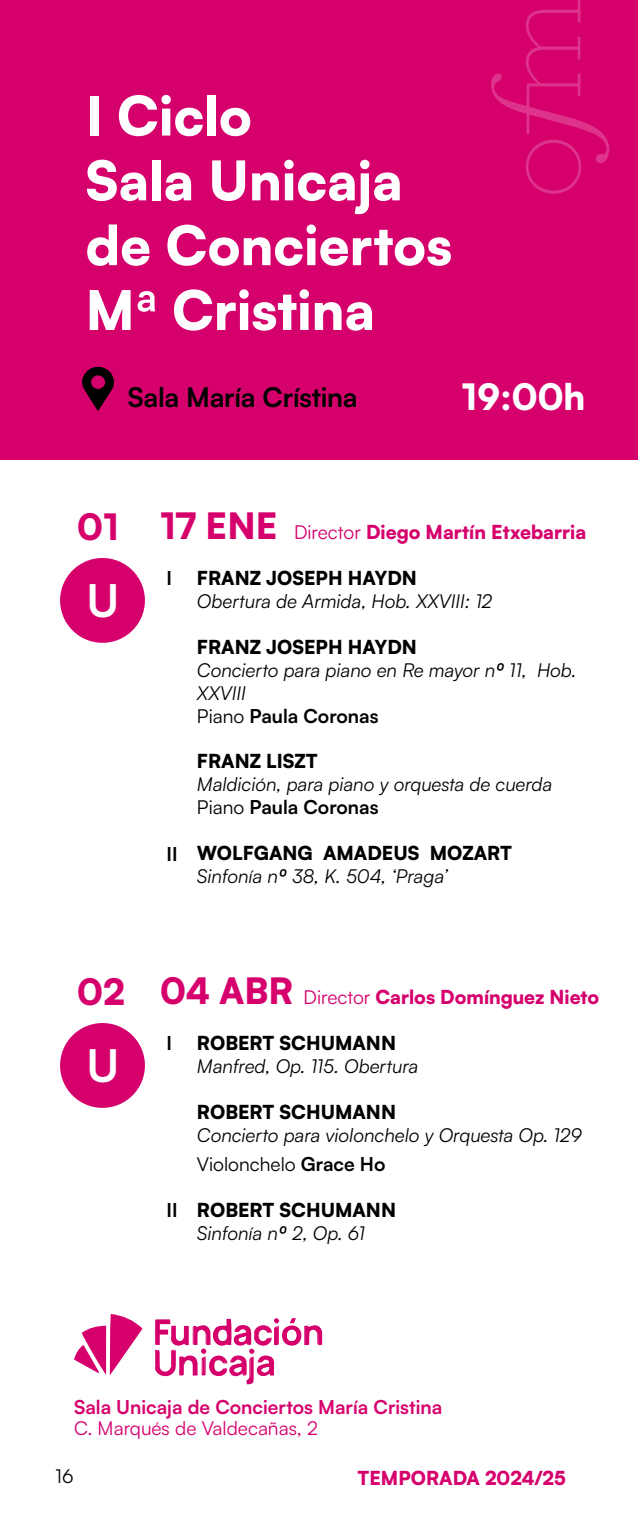
<style>
.page{position:relative;width:638px;height:1531px;background:#fff}
.page>*{position:absolute;margin:0;border:0;box-sizing:border-box;transform-origin:0 0}
.t1{font:900 54px/64.8px "Satoshi";color:#fff}
.t2{font:700 45px "Satoshi";color:#fff}
.t3{font:900 36px "Satoshi";color:#d6006d}
.t4{font:900 36px "Satoshi";color:#fff}
.t5{font:700 27px "Satoshi";letter-spacing:-.01em;color:#000}
.t6{font:italic 19.12px/22.9px "Satoshi";color:#000}
.t7{font:900 19.12px "Satoshi";color:#d6006d}
.t8{font:900 19.12px "Satoshi";color:#000}
.t9{font:700 19.12px "Satoshi";color:#d6006d}
.t10{font:19.12px "Satoshi";color:#d6006d}
.t11{font:700 19.12px "Satoshi";color:#000}
.t12{font:19.12px "Satoshi";color:#000}
.s1{font-family:"Roboto"}
.s2{font-weight:900;font-style:normal}
.s3{font-style:normal}
.s4{font-weight:700;font-style:normal}
.s5{font-weight:400}
</style>
<div class="page">
<div style="left:0;top:0;width:638px;height:459px;background:#d6006d"></div>
<svg style="left:82px;top:366px;width:32px;height:45px"></svg>
<div style="left:60px;top:558px;width:85px;height:85px;background:#d6006d;border-radius:50%"></div>
<div style="left:60px;top:1023px;width:85px;height:85px;background:#d6006d;border-radius:50%"></div>
<svg style="left:491px;top:0;width:118px;height:194px"></svg>
<svg style="left:74px;top:1314px;width:69px;height:61px"></svg>
<svg style="left:155px;top:1318px;width:167px;height:66px"></svg>
<h1 class="t1" style="left:86px;top:80px;width:368px">I Ciclo<br>Sala Unicaja de Conciertos<br>M<span class="s1">ª</span> Cristina</h1>
<h3 class="t5" style="left:128px;top:378px;width:231px">Sala María Crístina</h3>
<h3 class="t4" style="left:461px;top:369px;width:125px">19:00h</h3>
<h3 class="t3" style="left:77px;top:499px;width:43px">01</h3>
<h2 class="t2" style="left:87px;top:568px;width:34px">U</h2>
<h3 class="t3" style="left:160px;top:498px;width:119px">17 ENE</h3>
<p class="t8" style="left:197px;top:563px;width:221px">FRANZ JOSEPH HAYDN</p>
<p class="t6" style="left:197px;top:589px;width:297px">Obertura de Armida, Hob. XXVIII: 12</p>
<p class="t6" style="left:197px;top:634px;width:381px"><span class="s2">FRANZ JOSEPH HAYDN<br></span>Concierto para piano en Re mayor n<span class="s1">º</span> 11, Hob.<br>XXVIII<br><span class="s3">Piano</span> <span class="s4">Paula Coronas</span></p>
<p class="t8" style="left:197px;top:747px;width:122px">FRANZ LISZT</p>
<p class="t6" style="left:197px;top:772px;width:357px">Maldición, para piano y orquesta de cuerda<br><span class="s3">Piano</span> <span class="s4">Paula Coronas</span></p>
<p class="t6" style="left:197px;top:841px;width:317px"><span class="s2">WOLFGANG AMADEUS MOZART<br></span>Sinfonía n<span class="s1">º</span> 38, K. 504, ‘Praga’</p>
<p class="t7" style="left:294px;top:517px;width:294px"><span class="s5">Director</span> Diego Martín Etxebarria</p>
<p class="t11" style="left:166px;top:564px;width:7px">I</p>
<p class="t11" style="left:166px;top:840px;width:13px">II</p>
<h3 class="t3" style="left:77px;top:964px;width:49px">02</h3>
<h2 class="t2" style="left:87px;top:1033px;width:34px">U</h2>
<h3 class="t3" style="left:160px;top:963px;width:135px">04 ABR</h3>
<p class="t8" style="left:197px;top:1028px;width:201px">ROBERT SCHUMANN</p>
<p class="t6" style="left:197px;top:1053px;width:223px">Manfred, Op. 115. Obertura</p>
<p class="t8" style="left:197px;top:1097px;width:201px">ROBERT SCHUMANN</p>
<p class="t6" style="left:197px;top:1119px;width:386px;line-height:29.2px">Concierto para violonchelo y Orquesta Op. 129<br><span class="s3">Violonchelo</span> <span class="s4">Grace Ho</span></p>
<p class="t6" style="left:197px;top:1198px;width:201px"><span class="s2">ROBERT SCHUMANN<br></span>Sinfonía n<span class="s1">º</span> 2, Op. 61</p>
<p class="t7" style="left:303px;top:982px;width:297px"><span class="s5">Director</span> Carlos Domínguez Nieto</p>
<p class="t11" style="left:166px;top:1029px;width:7px">I</p>
<p class="t11" style="left:166px;top:1196px;width:13px">II</p>
<p class="t9" style="left:74px;top:1393px;width:370px">Sala Unicaja de Conciertos María Cristina</p>
<p class="t10" style="left:74px;top:1415px;width:245px">C. Marqués de Valdecañas, 2</p>
<p class="t12" style="left:56px;top:1463px;width:19px">16</p>
<p class="t7" style="left:357px;top:1463px;width:210px">TEMPORADA 2024/25</p>
</div>
